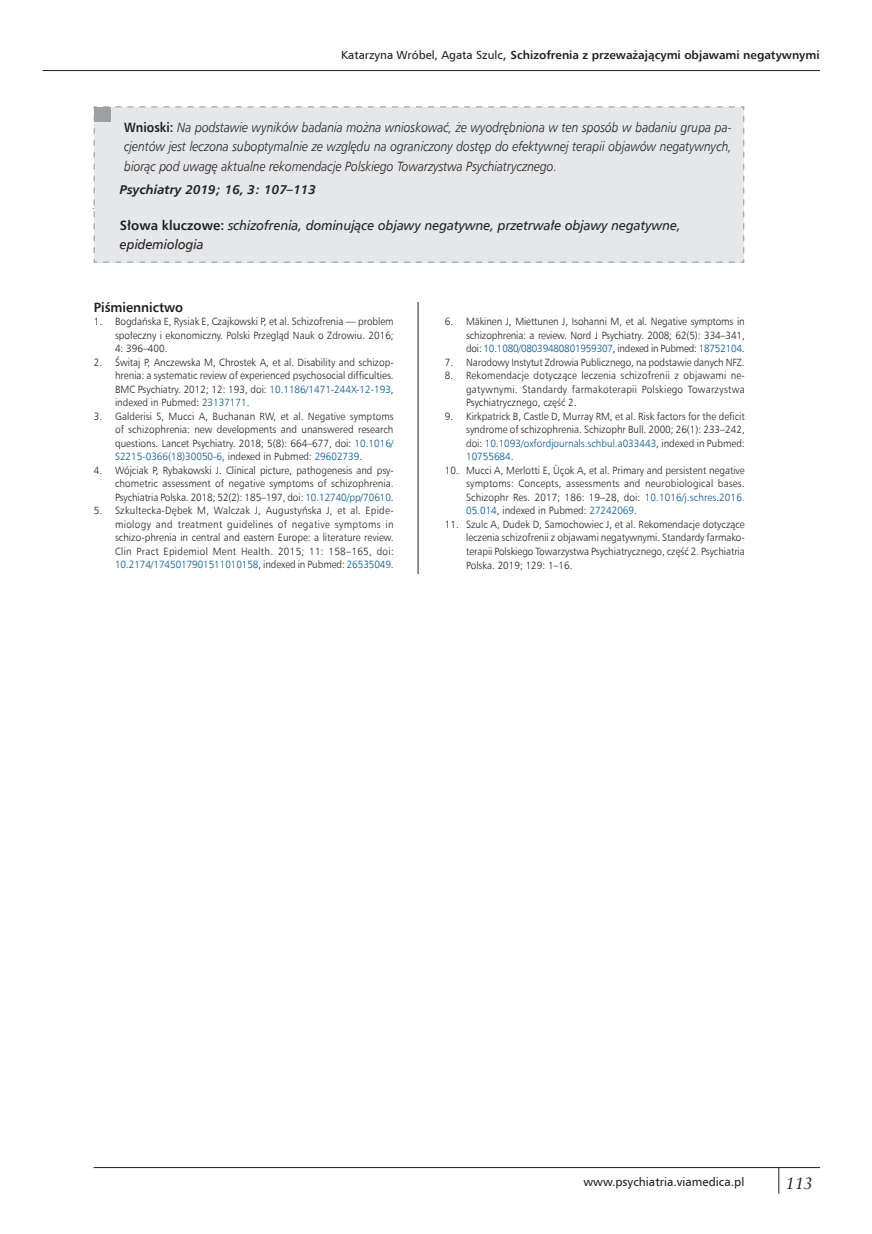
<style>
.page{position:relative;width:872px;height:1234px;background:#fff}
.page>*{position:absolute;margin:0;border:0;box-sizing:border-box;transform-origin:0 0}
.t1{font:italic 16.5px "Class Garmnd EU";color:#231f20}
.STRESZCZENIE_tekst{font:italic 13.5px/19.5px "Humnst 777 Lt EU";color:#231f20;text-align:justify;scale:.9 1}
.STRESZCZENIE_key_wo{font:italic 13.5px/19.5px "Humnst 777 EU";color:#231f20}
.SRODTYTUL{font:700 13.5px "Humnst 777 EU";color:#231f20;scale:.95 1}
.STRESZCZENIE_tekst-2{font:italic 700 12.75px "Humnst 777 EU";color:#231f20}
.t2{font:12px "Humnst 777 EU";color:#231f20}
.t3{font:700 11.7px "Humnst 777 EU";color:#231f20}
.t4{font:10.5px/13.5px "Humnst 777 Lt EU";color:#231f20;text-align:justify;scale:.95 1}
.s1{font-weight:400}
.s2{font-weight:400;font-size:13.5px}
.s3{font-family:"Humnst 777 EU";font-weight:700;font-style:normal}
.s4{font-weight:700;font-style:normal}
.s5{color:#005495}
</style>
<div class="page">
<hr style="left:418px;top:106px;width:1px;height:1014px;background:#231f20">
<hr style="left:43px;top:70px;width:777px;height:1px;background:#231f20">
<svg style="left:778px;top:1167px;width:1px;height:26px"></svg>
<hr style="left:94px;top:1166px;width:726px;height:1px;background:#231f20">
<div style="left:397px;top:91px;width:42px;height:210px;background:#fff"></div>
<div style="left:402px;top:574px;width:42px;height:552px;background:#fff"></div>
<div style="left:93px;top:106px;width:651px;height:157px;background:#e6e7e9"></div>
<div style="left:94px;top:107px;width:17px;height:15px;background:#9d9fa2"></div>
<p class="t3" style="left:341px;top:48px;width:480px"><span class="s1">Katarzyna Wróbel, Agata Szulc</span><span class="s2">,</span> Schizofrenia z przeważającymi objawami negatywnymi</p>
<p class="STRESZCZENIE_tekst" style="left:124px;top:117px;width:676px"><span class="s3">Wnioski:</span> Na podstawie wyników badania można wnioskować, że wyodrębniona w ten sposób w badaniu grupa pa&shy;cjentów jest leczona suboptymalnie ze względu na ograniczony dostęp do efektywnej terapii objawów negatywnych, biorąc pod uwagę aktualne rekomendacje Polskiego Towarzystwa Psychiatrycznego.</p>
<p class="STRESZCZENIE_tekst-2" style="left:120px;top:181px;width:198px">Psychiatry 2019; 16, 3: 107–113</p>
<p class="STRESZCZENIE_key_wo" style="left:120px;top:215px;width:562px"><span class="s4">Słowa kluczowe:</span> schizofrenia, dominujące objawy negatywne, przetrwałe objawy negatywne, epidemiologia</p>
<p class="SRODTYTUL" style="left:94px;top:298px;width:96px">Piśmiennictwo</p>
<p class="t4" style="left:115px;top:314px;width:295px;text-indent:-21px">1. Bogdańska E, Rysiak E, Czajkowski P, et al. Schizofrenia — problem społeczny i ekonomiczny. Polski Przegląd Nauk o Zdrowiu. 2016; 4: 396–400.</p>
<p class="t4" style="left:115px;top:355px;width:295px;text-indent:-21px">2. Świtaj P, Anczewska M, Chrostek A, et al. Disability and schizop&shy;hrenia: a systematic review of experienced psychosocial difficulties.<br>BMC Psychiatry. 2012; 12: 193, doi: <span class="s5">10.1186/1471-244X-12-193</span>, indexed in Pubmed: <span class="s5">23137171</span>.</p>
<p class="t4" style="left:115px;top:409px;width:295px;text-indent:-21px">3. Galderisi S, Mucci A, Buchanan RW, et al. Negative symptoms of schizophrenia: new developments and unanswered research questions. Lancet Psychiatry. 2018; 5(8): 664–677, doi: <span class="s5">10.1016/ S2215-0366(18)30050-6</span>, indexed in Pubmed: <span class="s5">29602739</span>.</p>
<p class="t4" style="left:115px;top:463px;width:295px;text-indent:-21px">4. Wójciak P, Rybakowski J. Clinical picture, pathogenesis and psy&shy;chometric assessment of negative symptoms of schizophrenia.<br>Psychiatria Polska. 2018; 52(2): 185–197, doi: <span class="s5">10.12740/pp/70610</span>.</p>
<p class="t4" style="left:115px;top:503px;width:295px;text-indent:-21px">5. Szkultecka-Dębek M, Walczak J, Augustyńska J, et al. Epide&shy;miology and treatment guidelines of negative symptoms in schizo-phrenia in central and eastern Europe: a literature review.<br>Clin Pract Epidemiol Ment Health. 2015; 11: 158–165, doi:<br><span class="s5">10.2174/1745017901511010158</span>, indexed in Pubmed: <span class="s5">26535049</span>.</p>
<p class="t4" style="left:466px;top:315px;width:295px;text-indent:-21px">6. Mäkinen J, Miettunen J, Isohanni M, et al. Negative symptoms in schizophrenia: a review. Nord J Psychiatry. 2008; 62(5): 334–341, doi: <span class="s5">10.1080/08039480801959307</span>, indexed in Pubmed: <span class="s5">18752104</span>.</p>
<p class="t4" style="left:445px;top:355px;width:317px">7. Narodowy Instytut Zdrowia Publicznego, na podstawie danych NFZ.</p>
<p class="t4" style="left:466px;top:369px;width:295px;text-indent:-21px">8. Rekomendacje dotyczące leczenia schizofrenii z objawami ne&shy;gatywnymi. Standardy farmakoterapii Polskiego Towarzystwa Psychiatrycznego, część 2.</p>
<p class="t4" style="left:466px;top:409px;width:295px;text-indent:-21px">9. Kirkpatrick B, Castle D, Murray RM, et al. Risk factors for the deficit syndrome of schizophrenia. Schizophr Bull. 2000; 26(1): 233–242, doi: <span class="s5">10.1093/oxfordjournals.schbul.a033443</span>, indexed in Pubmed:<br><span class="s5">10755684</span>.</p>
<p class="t4" style="left:466px;top:463px;width:295px;text-indent:-21px">10. Mucci A, Merlotti E, Üçok A, et al. Primary and persistent negative symptoms: Concepts, assessments and neurobiological bases.<br>Schizophr Res. 2017; 186: 19–28, doi: <span class="s5">10.1016/j.schres.2016.<br>05.014</span>, indexed in Pubmed: <span class="s5">27242069</span>.</p>
<p class="t4" style="left:466px;top:517px;width:295px;text-indent:-21px">11. Szulc A, Dudek D, Samochowiec J, et al. Rekomendacje dotyczące leczenia schizofrenii z objawami negatywnymi. Standardy farmako&shy;terapii Polskiego Towarzystwa Psychiatrycznego, część 2. Psychiatria Polska. 2019; 129: 1–16.</p>
<p class="t2" style="left:583px;top:1173px;width:162px">www.psychiatria.viamedica.pl</p>
<h1 class="t1" style="left:785px;top:1172px;width:29px">113</h1>
</div>
